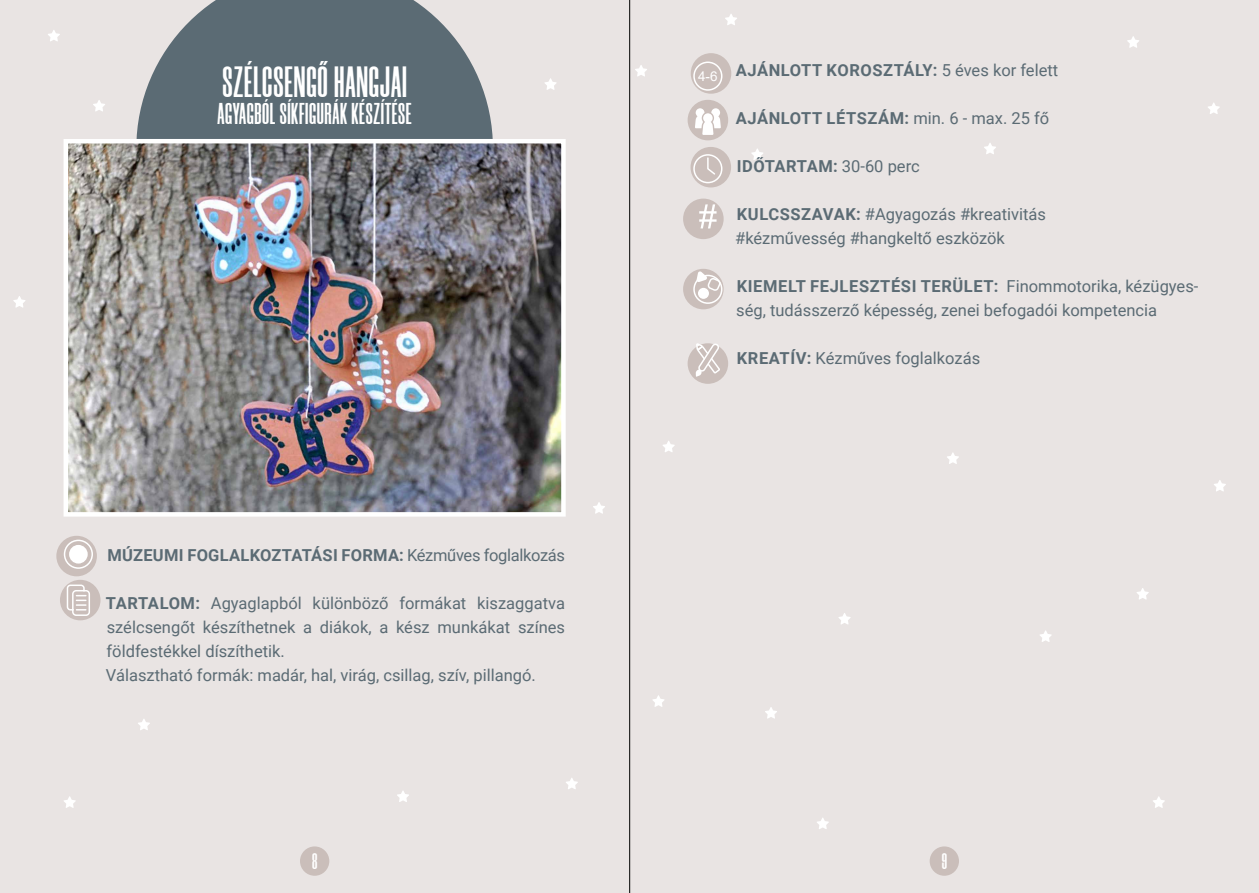
<style>
.page{position:relative;width:1259px;height:893px;background:#e9e4e3}
.page>*{position:absolute;margin:0;border:0;box-sizing:border-box;transform-origin:0 0}
.t1{font:700 43.5px "Morganite";letter-spacing:.02em;color:#fff}
.t2{font:700 30px "Morganite";letter-spacing:.02em;color:#fff}
.t3{font:700 22.5px "Morganite";color:#fff}
.t4{font:16.5px/24px "Roboto";color:#5b6b74}
.t5{font:700 16.5px "Roboto";letter-spacing:.015em;color:#5b6b74}
.t6{font:700 16.5px "Roboto";letter-spacing:.035em;color:#5b6b74}
.t7{font:13.5px "Arial";color:#fff}
.s1{font-weight:400}
.s2{font-weight:700}
</style>
<div class="page">
<svg style="left:663px;top:441px;width:12px;height:11px"></svg>
<svg style="left:838px;top:613px;width:13px;height:12px"></svg>
<svg style="left:765px;top:707px;width:12px;height:12px"></svg>
<svg style="left:653px;top:695px;width:11px;height:12px"></svg>
<svg style="left:1137px;top:588px;width:12px;height:12px"></svg>
<svg style="left:947px;top:453px;width:12px;height:11px"></svg>
<svg style="left:1214px;top:480px;width:12px;height:12px"></svg>
<svg style="left:1208px;top:103px;width:12px;height:11px"></svg>
<svg style="left:1127px;top:36px;width:12px;height:12px"></svg>
<svg style="left:1040px;top:630px;width:12px;height:12px"></svg>
<svg style="left:1153px;top:796px;width:12px;height:12px"></svg>
<svg style="left:817px;top:818px;width:12px;height:11px"></svg>
<svg style="left:984px;top:143px;width:12px;height:11px"></svg>
<svg style="left:751px;top:148px;width:12px;height:12px"></svg>
<svg style="left:725px;top:14px;width:12px;height:11px"></svg>
<svg style="left:635px;top:65px;width:12px;height:12px"></svg>
<svg style="left:545px;top:78px;width:11px;height:12px"></svg>
<svg style="left:48px;top:30px;width:12px;height:11px"></svg>
<svg style="left:93px;top:100px;width:12px;height:12px"></svg>
<svg style="left:13px;top:296px;width:13px;height:12px"></svg>
<svg style="left:566px;top:778px;width:12px;height:11px"></svg>
<svg style="left:593px;top:502px;width:12px;height:12px"></svg>
<svg style="left:397px;top:791px;width:12px;height:11px"></svg>
<svg style="left:138px;top:719px;width:12px;height:11px"></svg>
<svg style="left:64px;top:796px;width:12px;height:12px"></svg>
<svg style="left:136px;top:0;width:357px;height:139px;background:#6f7c83"></svg>
<img style="left:69px;top:144px;width:492px;height:368px">
<div style="left:64px;top:139px;width:502px;height:378px;border:4px solid #fff"></div>
<div style="left:56px;top:536px;width:41px;height:40px;background:#cabeba;border-radius:50%"></div>
<div style="left:60px;top:580px;width:40px;height:40px;background:#cabeba;border-radius:50%"></div>
<div style="left:64px;top:540px;width:29px;height:29px;border:2px solid #fff;border-radius:50%"></div>
<div style="left:69px;top:545px;width:19px;height:19px;background:#fff;border-radius:50%"></div>
<svg style="left:66px;top:584px;width:24px;height:33px"></svg>
<div style="left:687px;top:343px;width:41px;height:41px;background:#cabeba;border-radius:50%"></div>
<div style="left:683px;top:269px;width:40px;height:40px;background:#cabeba;border-radius:50%"></div>
<div style="left:683px;top:199px;width:40px;height:40px;background:#cabeba;border-radius:50%"></div>
<div style="left:690px;top:147px;width:41px;height:40px;background:#cabeba;border-radius:50%"></div>
<div style="left:687px;top:100px;width:41px;height:40px;background:#cabeba;border-radius:50%"></div>
<div style="left:691px;top:53px;width:40px;height:41px;background:#cabeba;border-radius:50%"></div>
<svg style="left:692px;top:153px;width:31px;height:31px"></svg>
<div style="left:693px;top:62px;width:29px;height:29px;border:2px solid #fff;border-radius:50%"></div>
<svg style="left:695px;top:108px;width:26px;height:27px"></svg>
<svg style="left:699px;top:204px;width:17px;height:24px"></svg>
<div style="left:693px;top:275px;width:29px;height:29px;border:2px solid #fff;border-radius:50%"></div>
<div style="left:698px;top:288px;width:11px;height:11px;background:#fff;border-radius:50%"></div>
<svg style="left:696px;top:271px;width:25px;height:21px"></svg>
<svg style="left:695px;top:343px;width:26px;height:34px"></svg>
<div style="left:300px;top:846px;width:29px;height:30px;background:#cabeba;border-radius:50%"></div>
<div style="left:929px;top:846px;width:30px;height:30px;background:#cabeba;border-radius:50%"></div>
<hr style="left:629px;top:0;width:1px;height:893px;background:#000">
<h1 class="t1" style="left:222px;top:59px;width:186px">SZÉLCSENGŐ HANGJAI</h1>
<h2 class="t2" style="left:217px;top:98px;width:196px">AGYAGBÓL SÍKFIGURÁK KÉSZÍTÉSE</h2>
<p class="t5" style="left:107px;top:543px;width:459px">MÚZEUMI FOGLALKOZTATÁSI FORMA: <span class="s1">Kézműves foglalkozás</span></p>
<p class="t4" style="left:106px;top:590px;width:461px"><span class="s2">TARTALOM:</span> Agyaglapból különböző formákat kiszaggatva szélcsengőt készíthetnek a diákok, a kész munkákat színes földfestékkel díszíthetik.<br>Választható formák: madár, hal, virág, csillag, szív, pillangó.</p>
<p class="t7" style="left:698px;top:67px;width:21px">4-6</p>
<p class="t6" style="left:735px;top:59px;width:324px">AJÁNLOTT KOROSZTÁLY: <span class="s1">5 éves kor felett</span></p>
<p class="t6" style="left:735px;top:107px;width:315px">AJÁNLOTT LÉTSZÁM: <span class="s1">min. 6 - max. 25 fő</span></p>
<p class="t5" style="left:736px;top:155px;width:184px">IDŐTARTAM: <span class="s1">30-60 perc</span></p>
<p class="t4" style="left:735px;top:202px;width:312px"><span class="s2">KULCSSZAVAK:</span> #Agyagozás #kreativitás #kézművesség #hangkeltő eszközök</p>
<p class="t4" style="left:736px;top:274px;width:464px"><span class="s2">KIEMELT FEJLESZTÉSI TERÜLET:</span> Finommotorika, kézügyes&shy;ség, tudásszerző képesség, zenei befogadói kompetencia</p>
<p class="t4" style="left:737px;top:346px;width:245px"><span class="s2">KREATÍV:</span> Kézműves foglalkozás</p>
<h3 class="t3" style="left:312px;top:850px;width:7px">8</h3>
<h3 class="t3" style="left:941px;top:850px;width:7px">9</h3>
</div>
